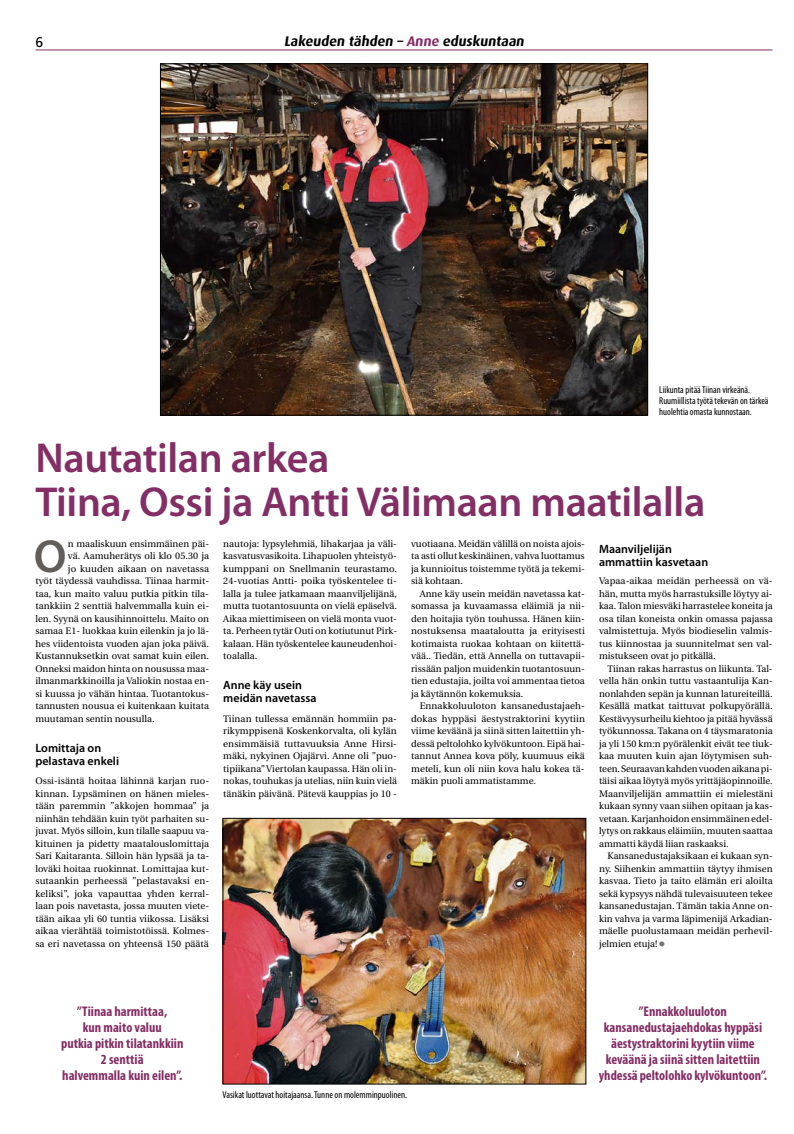
<style>
.page{position:relative;width:794px;height:1134px;background:#fff}
.page>*{position:absolute;margin:0;border:0;box-sizing:border-box;transform-origin:0 0}
.t1{font:600 46.6px "Myriad Pro";color:#625d58}
.t2{font:600 42px/44px "Myriad Pro";letter-spacing:-.01em;color:#832e64}
.t3{font:700 condensed 14px/16px "Myriad Pro";color:#832e64;text-align:center}
.t4{font:700 14px "Dax";color:#000}
.t5{font:14px "Frutiger";color:#000}
.t6{font:600 12px/13px "Myriad Pro";color:#000}
.t7{font:condensed 10px/11px "Myriad Pro";color:#000}
.t8{font:9.5px/12.5px "Utopia";color:#000;text-align:justify}
.s1{color:#832e64}
.s2{font-family:"Univers";font-size:14px;color:#787470}
</style>
<div class="page">
<img style="left:162px;top:66px;width:484px;height:347px">
<img style="left:225px;top:820px;width:359px;height:262px">
<div style="left:223px;top:818px;width:363px;height:266px;border:1px solid #000"></div>
<hr style="left:36px;top:49px;width:736px;height:1px;background:#832e64">
<h3 class="t5" style="left:35px;top:34px;width:9px">6</h3>
<h3 class="t4" style="left:284px;top:33px;width:244px">Lakeuden tähden – <span class="s1">Anne</span> eduskuntaan</h3>
<p class="t7" style="left:659px;top:384px;width:111px">Liikunta pitää Tiinan virkeänä.<br>Ruumiillista työtä tekevän on tärkeä huolehtia omasta kunnostaan.</p>
<h2 class="t2" style="left:35px;top:435px;width:671px">Nautatilan arkea<br>Tiina, Ossi ja Antti Välimaan maatilalla</h2>
<h1 class="t1" style="left:34px;top:526px;width:34px">O</h1>
<p class="t8" style="left:68px;top:537px;width:143px">n maaliskuun ensimmäinen päi-</p>
<p class="t8" style="left:68px;top:550px;width:143px">vä. Aamuherätys oli klo 05.30 ja</p>
<p class="t8" style="left:68px;top:562px;width:143px">jo kuuden aikaan on navetassa</p>
<p class="t8" style="left:35px;top:575px;width:175px">työt täydessä vauhdissa. Tiinaa harmit-</p>
<p class="t8" style="left:35px;top:587px;width:175px">taa, kun maito valuu putkia pitkin tila-</p>
<p class="t8" style="left:35px;top:600px;width:175px">tankkiin 2 senttiä halvemmalla kuin ei-</p>
<p class="t8" style="left:35px;top:612px;width:175px">len. Syynä on kausihinnoittelu. Maito on</p>
<p class="t8" style="left:35px;top:625px;width:175px">samaa E1- luokkaa kuin eilenkin ja jo lä-</p>
<p class="t8" style="left:35px;top:637px;width:175px">hes viidentoista vuoden ajan joka päivä.</p>
<p class="t8" style="left:35px;top:650px;width:175px">Kustannuksetkin ovat samat kuin eilen.</p>
<p class="t8" style="left:35px;top:662px;width:175px">Onneksi maidon hinta on nousussa maa-</p>
<p class="t8" style="left:35px;top:675px;width:175px">ilmanmarkkinoilla ja Valiokin nostaa en-</p>
<p class="t8" style="left:35px;top:687px;width:175px">si kuussa jo vähän hintaa. Tuotantokus-</p>
<p class="t8" style="left:35px;top:700px;width:175px">tannusten nousua ei kuitenkaan kuitata</p>
<p class="t8" style="left:35px;top:712px;width:121px">muutaman sentin nousulla.</p>
<p class="t6" style="left:35px;top:741px;width:85px">Lomittaja on pelastava enkeli</p>
<p class="t8" style="left:35px;top:775px;width:175px">Ossi-isäntä hoitaa lähinnä karjan ruo&shy;kinnan. Lypsäminen on hänen mieles&shy;tään paremmin ”akkojen hommaa” ja niinhän tehdään kuin työt parhaiten su&shy;juvat. Myös silloin, kun tilalle saapuu va&shy;kituinen ja pidetty maatalouslomittaja Sari Kaitaranta. Silloin hän lypsää ja ta&shy;loväki hoitaa ruokinnat. Lomittajaa kut&shy;sutaankin perheessä ”pelastavaksi en&shy;keliksi”, joka vapauttaa yhden kerral&shy;laan pois navetasta, jossa muuten viete&shy;tään aikaa yli 60 tuntia viikossa. Lisäksi aikaa vierähtää toimistotöissä. Kolmes&shy;sa eri navetassa on yhteensä 150 päätä</p>
<p class="t8" style="left:223px;top:537px;width:175px">nautoja: lypsylehmiä, lihakarjaa ja väli&shy;kasvatusvasikoita. Lihapuolen yhteistyö&shy;kumppani on Snellmanin teurastamo.<br>24-vuotias Antti- poika työskentelee ti&shy;lalla ja tulee jatkamaan maanviljelijänä, mutta tuotantosuunta on vielä epäselvä.<br>Aikaa miettimiseen on vielä monta vuot&shy;ta. Perheen tytär Outi on kotiutunut Pirk&shy;kalaan. Hän työskentelee kauneudenhoi&shy;toalalla.</p>
<p class="t6" style="left:223px;top:678px;width:95px">Anne käy usein meidän navetassa</p>
<p class="t8" style="left:223px;top:712px;width:175px">Tiinan tullessa emännän hommiin pa&shy;rikymppisenä Koskenkorvalta, oli kylän ensimmäisiä tuttavuuksia Anne Hirsi&shy;mäki, nykyinen Ojajärvi. Anne oli ”puo&shy;tipiikana” Viertolan kaupassa. Hän oli in&shy;nokas, touhukas ja utelias, niin kuin vielä tänäkin päivänä. Pätevä kauppias jo 10 -</p>
<p class="t8" style="left:411px;top:537px;width:175px">vuotiaana. Meidän välillä on noista ajois&shy;ta asti ollut keskinäinen, vahva luottamus ja kunnioitus toistemme työtä ja tekemi&shy;siä kohtaan.</p>
<p class="t8" style="left:411px;top:587px;width:175px;text-indent:9px">Anne käy usein meidän navetassa kat&shy;somassa ja kuvaamassa eläimiä ja nii&shy;den hoitajia työn touhussa. Hänen kiin&shy;nostuksensa maataloutta ja erityisesti kotimaista ruokaa kohtaan on kiitettä&shy;vää.. Tiedän, että Annella on tuttavapii&shy;rissään paljon muidenkin tuotantosuun&shy;tien edustajia, joilta voi ammentaa tietoa ja käytännön kokemuksia.</p>
<p class="t8" style="left:411px;top:700px;width:175px;text-indent:9px">Ennakkoluuloton kansanedustajaeh&shy;dokas hyppäsi äestystraktorini kyytiin viime keväänä ja siinä sitten laitettiin yh&shy;dessä peltolohko kylvökuntoon. Eipä hai&shy;tannut Annea kova pöly, kuumuus eikä meteli, kun oli niin kova halu kokea tä&shy;mäkin puoli ammatistamme.</p>
<p class="t6" style="left:599px;top:542px;width:111px">Maanviljelijän ammattiin kasvetaan</p>
<p class="t8" style="left:599px;top:575px;width:175px">Vapaa-aikaa meidän perheessä on vä&shy;hän, mutta myös harrastuksille löytyy ai&shy;kaa. Talon miesväki harrastelee koneita ja osa tilan koneista onkin omassa pajassa valmistettuja. Myös biodieselin valmis&shy;tus kiinnostaa ja suunnitelmat sen val&shy;mistukseen ovat jo pitkällä.</p>
<p class="t8" style="left:599px;top:662px;width:175px;text-indent:9px">Tiinan rakas harrastus on liikunta. Tal&shy;vella hän onkin tuttu vastaantulija Kan&shy;nonlahden sepän ja kunnan latureiteillä.<br>Kesällä matkat taittuvat polkupyörällä.<br>Kestävyysurheilu kiehtoo ja pitää hyvässä työkunnossa. Takana on 4 täysmaratonia ja yli 150 km:n pyörälenkit eivät tee tiuk&shy;kaa muuten kuin ajan löytymisen suh&shy;teen. Seuraavan kahden vuoden aikana pi&shy;täisi aikaa löytyä myös yrittäjäopinnoille.<br>Maanviljelijän ammattiin ei mielestäni kukaan synny vaan siihen opitaan ja kas&shy;vetaan. Karjanhoidon ensimmäinen edel&shy;lytys on rakkaus eläimiin, muuten saattaa ammatti käydä liian raskaaksi.</p>
<p class="t8" style="left:599px;top:850px;width:175px;text-indent:9px">Kansanedustajaksikaan ei kukaan syn&shy;ny. Siihenkin ammattiin täytyy ihmisen kasvaa. Tieto ja taito elämän eri aloilta sekä kypsyys nähdä tulevaisuuteen tekee kansanedustajan. Tämän takia Anne on&shy;kin vahva ja varma läpimenijä Arkadian&shy;mäelle puolustamaan meidän perhevil&shy;jelmien etuja! <span class="s2">•</span></p>
<h3 class="t3" style="left:61px;top:1003px;width:124px">”Tiinaa harmittaa,<br>kun maito valuu<br>putkia pitkin tilatankkiin<br>2 senttiä<br>halvemmalla kuin eilen”.</h3>
<h3 class="t3" style="left:599px;top:1003px;width:170px">”Ennakkoluuloton kansanedustajaehdokas hyppäsi äestystraktorini kyytiin viime keväänä ja siinä sitten laitettiin yhdessä peltolohko kylvökuntoon”.</h3>
<p class="t7" style="left:223px;top:1088px;width:186px">Vasikat luottavat hoitajaansa. Tunne on molemminpuolinen.</p>
</div>
